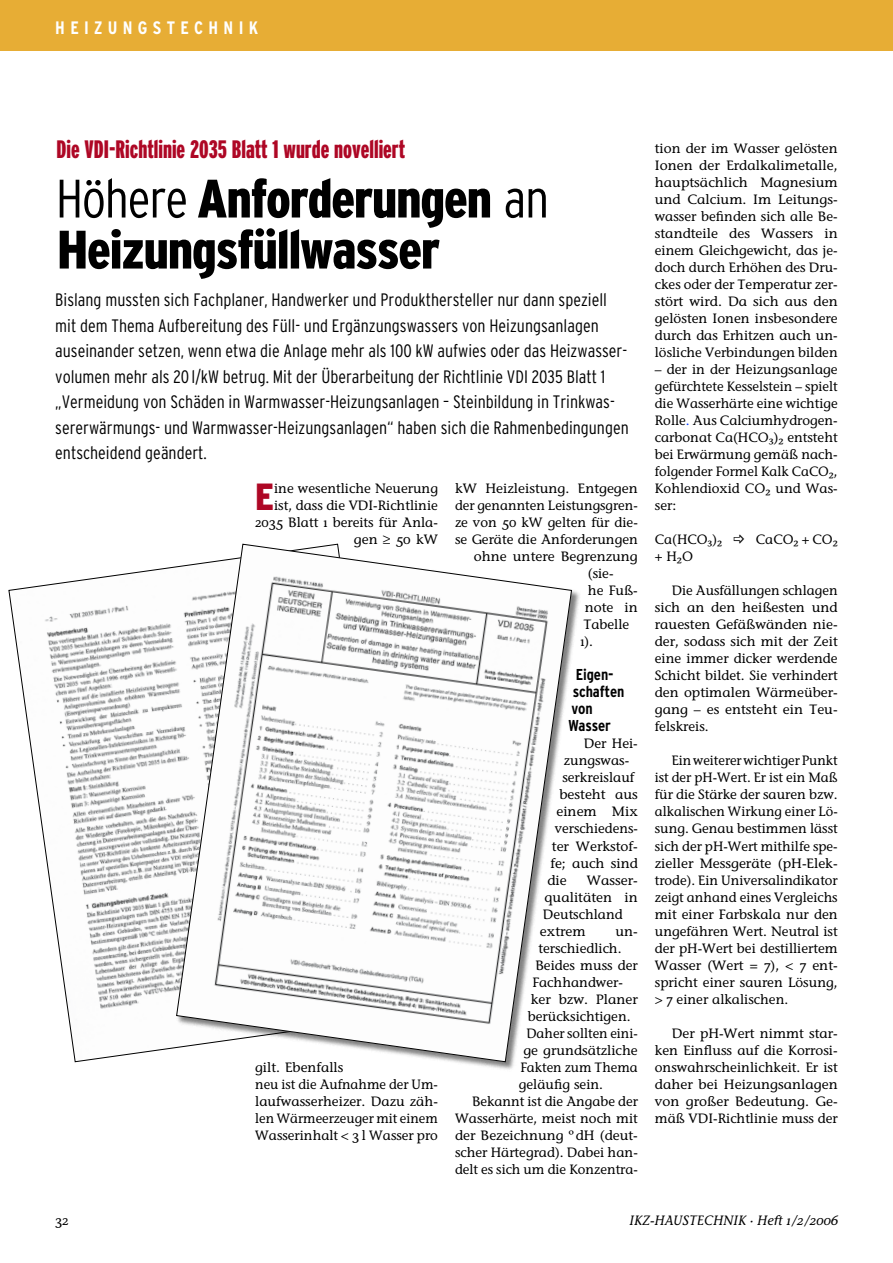
<style>
.page{position:relative;width:893px;height:1263px;background:#fff}
.page>*{position:absolute;margin:0;border:0;box-sizing:border-box;transform-origin:0 0}
.t1{font:900 condensed 54px/51px "IKZ Head";letter-spacing:-.025em;color:#000}
.t2{font:900 condensed 37.8px "IKZ Head";color:#ae0725}
.t3{font:900 ultra-condensed 25.2px "IKZ Head";color:#ae0725}
.t4{font:300 condensed 18px/25.5px "IKZ Head";color:#000}
.t5{font:700 condensed 18px "IKZ Head";letter-spacing:.295em;color:#fff}
.t6{font:700 condensed 15.75px/17px "IKZ Head";letter-spacing:-.01em;color:#000}
.t7{font:13.5px/17px "IKZ";color:#000;text-align:justify}
.t8{font:italic 13.5px "IKZ";color:#000}
.s1{font-weight:300}
.s2{color:#0039ff}
</style>
<div class="page">
<div style="left:0;top:0;width:893px;height:51px;background:#e7ad35"></div>
<svg style="left:8px;top:566px;width:168px;height:496px"></svg>
<div style="left:176px;top:543px;width:405px;height:528px;background:#000;opacity:.5"></div>
<svg style="left:176px;top:543px;width:396px;height:519px"></svg>
<h3 class="t5" style="left:55px;top:18px;width:204px">heizungstechnik</h3>
<h3 class="t3" style="left:57px;top:135px;width:350px">Die VDI-Richtlinie 2035 Blatt 1 wurde novelliert</h3>
<h1 class="t1" style="left:56px;top:173px;width:495px"><span class="s1">Höhere</span> Anforderungen <span class="s1">an<br></span>Heizungsfüllwasser</h1>
<p class="t4" style="left:55px;top:287px;width:575px">Bislang mussten sich Fachplaner, Handwerker und Produkthersteller nur dann speziell mit dem Thema Aufbereitung des Füll- und Ergänzungswassers von Heizungsanlagen ausei-nander setzen, wenn etwa die Anlage mehr als 100 kW aufwies oder das Heizwasser&shy;volumen mehr als 20 l/kW betrug. Mit der Überarbeitung der Richtlinie VDI 2035 Blatt 1 „Vermeidung von Schäden in Warmwasser-Heizungsanlagen – Steinbildung in Trinkwas&shy;sererwärmungs- und Warmwasser-Heizungsanlagen“ haben sich die Rahmenbedingungen entscheidend geändert.</p>
<p class="t7" style="left:255px;top:480px;width:184px;text-align:right">ine wesentliche Neuerung ist, dass die VDI-Richtlinie<br>2035 Blatt 1 bereits für Anla&shy;gen ≥ 50 kW</p>
<h2 class="t2" style="left:255px;top:476px;width:21px">E</h2>
<p class="t7" style="left:255px;top:1058px;width:184px;text-align:left">gilt. Ebenfalls<br>neu ist die Aufnahme der Um&shy;laufwasserheizer. Dazu zäh&shy;len Wärmeerzeuger mit einem<br>Wasserinhalt &lt; 3 l Wasser pro</p>
<p class="t7" style="left:455px;top:480px;width:184px">kW Heizleistung. Entgegen</p>
<p class="t7" style="left:455px;top:497px;width:184px">der genannten Leistungsgren-</p>
<p class="t7" style="left:455px;top:514px;width:184px">ze von 50 kW gelten für die-</p>
<p class="t7" style="left:455px;top:531px;width:184px">se Geräte die Anforderungen</p>
<p class="t7" style="left:474px;top:548px;width:165px">ohne untere Begrenzung</p>
<p class="t7" style="left:588px;top:565px;width:27px">(sie-</p>
<p class="t7" style="left:588px;top:582px;width:51px">he Fuß-</p>
<p class="t7" style="left:585px;top:599px;width:54px">note in</p>
<p class="t7" style="left:583px;top:616px;width:47px">Tabelle</p>
<p class="t7" style="left:580px;top:633px;width:14px">1).</p>
<p class="t6" style="left:568px;top:666px;width:58px;text-indent:8px">Eigen&shy;schaften von<br>Wasser</p>
<p class="t7" style="left:584px;top:735px;width:55px">Der Hei-</p>
<p class="t7" style="left:564px;top:752px;width:67px">zungswas-</p>
<p class="t7" style="left:562px;top:769px;width:73px">serkreislauf</p>
<p class="t7" style="left:559px;top:786px;width:80px">besteht aus</p>
<p class="t7" style="left:556px;top:803px;width:83px">einem Mix</p>
<p class="t7" style="left:555px;top:820px;width:84px">verschiedens-</p>
<p class="t7" style="left:552px;top:837px;width:87px">ter Werkstof-</p>
<p class="t7" style="left:550px;top:854px;width:89px">fe; auch sind</p>
<p class="t7" style="left:547px;top:871px;width:21px">die</p>
<p class="t7" style="left:587px;top:871px;width:52px">Wasser-</p>
<p class="t7" style="left:544px;top:888px;width:95px">qualitäten in</p>
<p class="t7" style="left:543px;top:905px;width:81px">Deutschland</p>
<p class="t7" style="left:540px;top:922px;width:47px">extrem</p>
<p class="t7" style="left:615px;top:922px;width:24px">un-</p>
<p class="t7" style="left:538px;top:939px;width:85px">terschiedlich.</p>
<p class="t7" style="left:535px;top:956px;width:104px">Beides muss der</p>
<p class="t7" style="left:532px;top:973px;width:92px">Fachhandwer-</p>
<p class="t7" style="left:531px;top:990px;width:108px">ker bzw. Planer</p>
<p class="t7" style="left:528px;top:1007px;width:104px">berücksichtigen.</p>
<p class="t7" style="left:526px;top:1024px;width:113px">Daher sollten eini-</p>
<p class="t7" style="left:523px;top:1041px;width:116px">ge grundsätzliche</p>
<p class="t7" style="left:520px;top:1058px;width:119px">Fakten zum Thema</p>
<p class="t7" style="left:519px;top:1075px;width:86px">geläufig sein.</p>
<p class="t7" style="left:472px;top:1092px;width:167px">Bekannt ist die Angabe der</p>
<p class="t7" style="left:455px;top:1109px;width:184px">Wasserhärte, meist noch mit</p>
<p class="t7" style="left:455px;top:1126px;width:184px">der Bezeichnung ºdH (deut-</p>
<p class="t7" style="left:455px;top:1143px;width:184px">scher Härtegrad). Dabei han-</p>
<p class="t7" style="left:455px;top:1160px;width:184px">delt es sich um die Konzentra-</p>
<p class="t7" style="left:655px;top:140px;width:184px">tion der im Wasser gelösten Ionen der Erdalkalimetalle, hauptsächlich Magnesium und Calcium. Im Leitungs&shy;wasser befinden sich alle Be&shy;standteile des Wassers in einem Gleichgewicht, das je&shy;doch durch Erhöhen des Dru&shy;ckes oder der Temperatur zer&shy;stört wird. Da sich aus den gelösten Ionen insbesondere durch das Erhitzen auch un&shy;lösliche Verbindungen bilden</p>
<p class="t7" style="left:655px;top:361px;width:184px">– der in der Heizungsanlage gefürchtete Kesselstein – spielt die Wasserhärte eine wichtige Rolle<span class="s2">.</span> Aus Calciumhydrogen&shy;carbonat Ca(HCO₃)₂ entsteht bei Erwärmung gemäß nach&shy;folgender Formel Kalk CaCO₂, Kohlendioxid CO₂ und Was&shy;ser:</p>
<p class="t7" style="left:655px;top:531px;width:69px">Ca(HCO₃)₂</p>
<p class="t7" style="left:756px;top:531px;width:83px">CaCO₂ + CO₂</p>
<p class="t7" style="left:655px;top:548px;width:40px">+ H₂O</p>
<p class="t7" style="left:655px;top:582px;width:184px;text-indent:17px">Die Ausfällungen schlagen sich an den heißesten und rauesten Gefäßwänden nie&shy;der, sodass sich mit der Zeit eine immer dicker werdende Schicht bildet. Sie verhindert den optimalen Wärmeüber&shy;gang – es entsteht ein Teu&shy;felskreis.</p>
<p class="t7" style="left:655px;top:752px;width:184px;text-indent:17px">Ein weiterer wichtiger Punkt ist der pH-Wert. Er ist ein Maß für die Stärke der sauren bzw. alkalischen Wirkung einer Lö&shy;sung. Genau bestimmen lässt sich der pH-Wert mithilfe spe&shy;zieller Messgeräte (pH-Elek&shy;trode). Ein Universalindikator zeigt anhand eines Vergleichs mit einer Farbskala nur den ungefähren Wert. Neutral ist der pH-Wert bei destilliertem Wasser (Wert = 7), &lt; 7 ent&shy;spricht einer sauren Lösung, &gt; 7 einer alkalischen.</p>
<p class="t7" style="left:655px;top:1024px;width:184px;text-indent:17px">Der pH-Wert nimmt star&shy;ken Einfluss auf die Korrosi&shy;onswahrscheinlichkeit. Er ist daher bei Heizungsanlagen von großer Bedeutung. Ge&shy;mäß VDI-Richtlinie muss der</p>
<p class="t7" style="left:55px;top:1211px;width:15px">32</p>
<p class="t8" style="left:629px;top:1212px;width:210px">IKZ-HAUSTECHNIK · HEFT 1/2 /2006</p>
</div>
